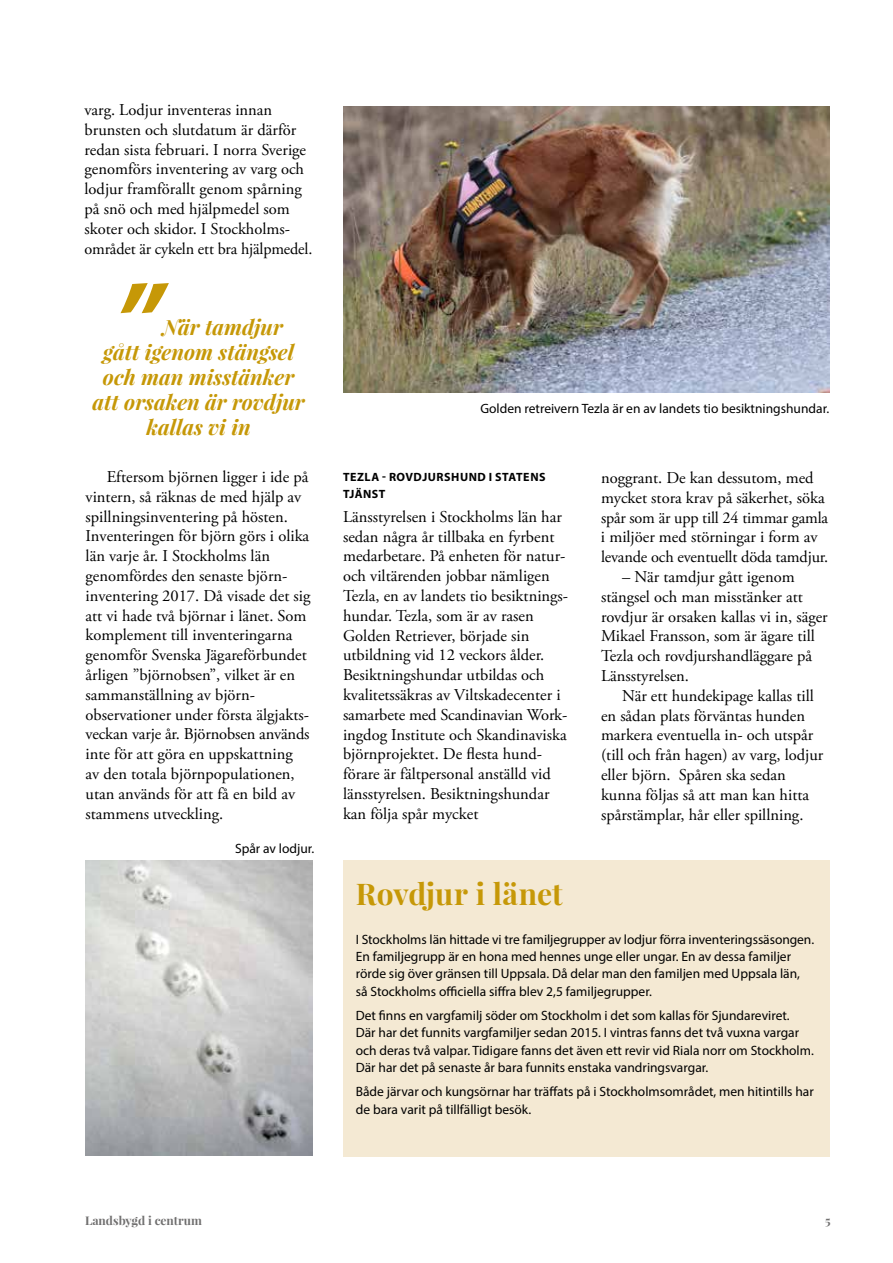
<style>
.page{position:relative;width:893px;height:1263px;background:#fff}
.page>*{position:absolute;margin:0;border:0;box-sizing:border-box;transform-origin:0 0}
.t1{font:italic 700 108px "Myriad Pro";color:#c69807}
.t2{font:700 30px "Playfair Display";letter-spacing:.005em;color:#c69807}
.t3{font:italic 700 21px "Playfair Display";color:#c69807}
.t4{font:16.5px/19.8px "Adobe Garamond Pro";color:#000}
.t5{font:13.5px/17.2px "Myriad Pro";color:#000}
.t6{font:700 12px/16.5px "Myriad Pro";letter-spacing:.045em;color:#000}
.t7{font:700 12px "Playfair Display";color:#706f6f}
</style>
<div class="page">
<div style="left:343px;top:860px;width:486px;height:297px;background:#f4e9d3"></div>
<img style="left:85px;top:860px;width:228px;height:295px">
<img style="left:343px;top:106px;width:486px;height:286px">
<p class="t4" style="left:85px;top:101px;width:229px">varg. Lodjur inventeras innan brunsten och slutdatum är därför redan sista februari. I norra Sverige genomförs inventering av varg och lodjur framförallt genom spårning på snö och med hjälpmedel som skoter och skidor. I Stockholms&shy;området är cykeln ett bra hjälpmedel.</p>
<h1 class="t1" style="left:114px;top:250px;width:50px">”</h1>
<p class="t3" style="left:163px;top:312px;width:122px">När tamdjur</p>
<p class="t3" style="left:103px;top:337px;width:192px">gått igenom stängsel</p>
<p class="t3" style="left:103px;top:363px;width:193px">och man misstänker</p>
<p class="t3" style="left:92px;top:388px;width:214px">att orsaken är rovdjur</p>
<p class="t3" style="left:146px;top:413px;width:106px">kallas vi in</p>
<p class="t4" style="left:86px;top:467px;width:226px;text-indent:21px">Eftersom björnen ligger i ide på vintern, så räknas de med hjälp av spillningsinventering på hösten.<br>Inventeringen för björn görs i olika län varje år. I Stockholms län genomfördes den senaste björn&shy;inventering 2017. Då visade det sig att vi hade två björnar i länet. Som komplement till inventeringarna genomför Svenska Jägareförbundet årligen ”björnobsen”, vilket är en sammanställning av björn&shy;observationer under första älgjakts&shy;veckan varje år. Björnobsen används inte för att göra en uppskattning av den totala björnpopulationen, utan används för att få en bild av stammens utveckling.</p>
<p class="t5" style="left:235px;top:840px;width:81px">Spår av lodjur.</p>
<p class="t5" style="left:480px;top:400px;width:350px">Golden retreivern Tezla är en av landets tio besiktningshundar.</p>
<p class="t6" style="left:343px;top:468px;width:204px">TEZLA - ROVDJURSHUND I STATENS<br>TJÄNST</p>
<p class="t4" style="left:343px;top:507px;width:227px">Länsstyrelsen i Stockholms län har sedan några år tillbaka en fyrbent medarbetare. På enheten för natur&shy;och viltärenden jobbar nämligen Tezla, en av landets tio besiktnings&shy;hundar. Tezla, som är av rasen Golden Retriever, började sin utbildning vid 12 veckors ålder.<br>Besiktningshundar utbildas och kvalitetssäkras av Viltskadecenter i samarbete med Scandinavian Work&shy;ingdog Institute och Skandinaviska björnprojektet. De flesta hund&shy;förare är fältpersonal anställd vid länsstyrelsen. Besiktningshundar kan följa spår mycket</p>
<p class="t4" style="left:601px;top:468px;width:229px">noggrant. De kan dessutom, med mycket stora krav på säkerhet, söka spår som är upp till 24 timmar gamla i miljöer med störningar i form av levande och eventuellt döda tamdjur.</p>
<p class="t4" style="left:601px;top:567px;width:228px;text-indent:21px">– När tamdjur gått igenom stängsel och man misstänker att rovdjur är orsaken kallas vi in, säger<br>Mikael Fransson, som är ägare till<br>Tezla och rovdjurshandläggare på<br>Länsstyrelsen.</p>
<p class="t4" style="left:601px;top:686px;width:224px;text-indent:21px">När ett hundekipage kallas till en sådan plats förväntas hunden markera eventuella in- och utspår (till och från hagen) av varg, lodjur eller björn. Spåren ska sedan kunna följas så att man kan hitta spårstämplar, hår eller spillning.</p>
<h2 class="t2" style="left:356px;top:875px;width:209px">Rovdjur i länet</h2>
<p class="t5" style="left:356px;top:930px;width:460px">I Stockholms län hittade vi tre familjegrupper av lodjur förra inventeringssäsongen.<br>En familjegrupp är en hona med hennes unge eller ungar. En av dessa familjer rörde sig över gränsen till Uppsala. Då delar man den familjen med Uppsala län, så Stockholms officiella siffra blev 2,5 familjegrupper.</p>
<p class="t5" style="left:356px;top:1007px;width:460px">Det finns en vargfamilj söder om Stockholm i det som kallas för Sjundareviret.<br>Där har det funnits vargfamiljer sedan 2015. I vintras fanns det två vuxna vargar och deras två valpar. Tidigare fanns det även ett revir vid Riala norr om Stockholm.<br>Där har det på senaste år bara funnits enstaka vandringsvargar.</p>
<p class="t5" style="left:356px;top:1083px;width:460px">Både järvar och kungsörnar har träffats på i Stockholmsområdet, men hitintills har de bara varit på tillfälligt besök.</p>
<p class="t7" style="left:85px;top:1213px;width:118px">Landsbygd i centrum</p>
<p class="t7" style="left:825px;top:1213px;width:7px">5</p>
</div>
